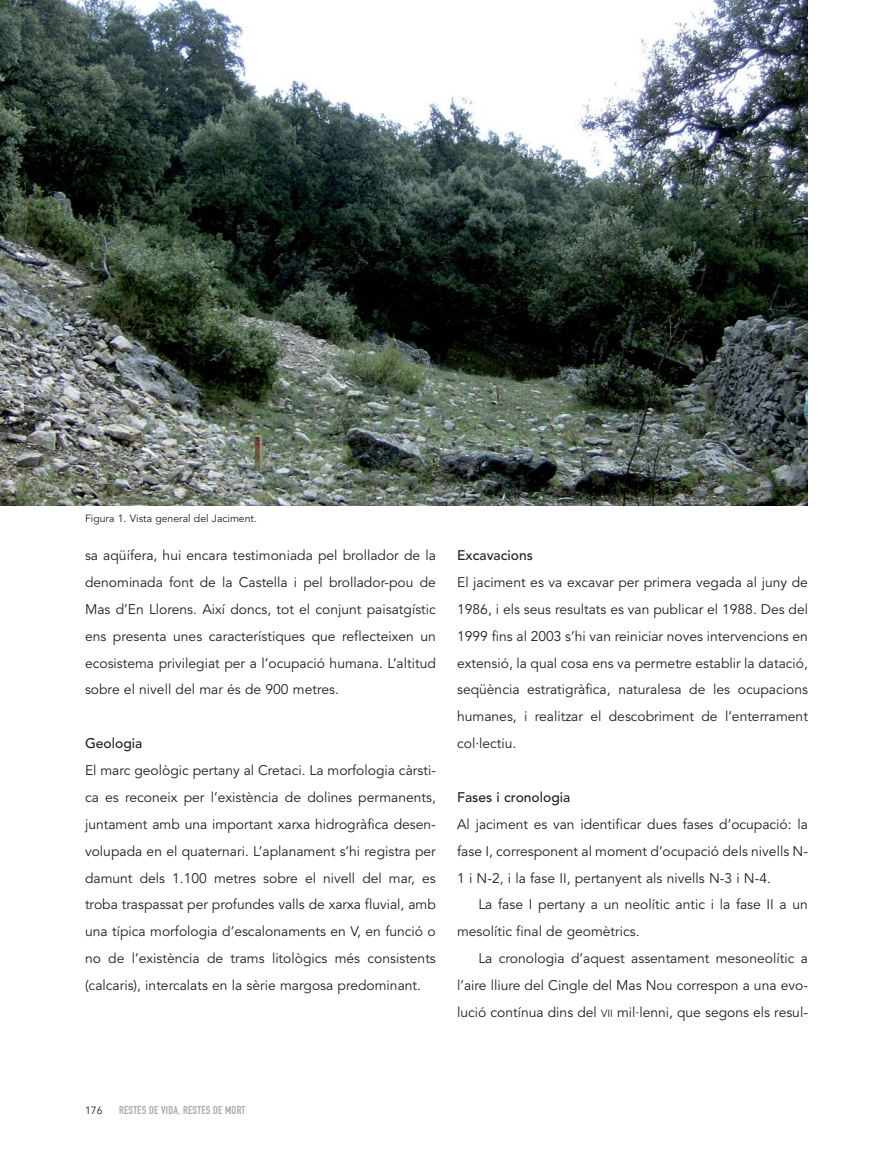
<style>
.page{position:relative;width:893px;height:1149px;background:#fff}
.page>*{position:absolute;margin:0;border:0;box-sizing:border-box;transform-origin:0 0}
.t1{font:13.8px/26.8px "Avenir";color:#231f20;text-align:justify}
.t2{font:500 13.8px "Avenir";color:#231f20}
.t3{font:11.25px "DIN Engschrift";letter-spacing:.02em;color:#a7a9ac}
.t4{font:10.5px "Avenir";color:#231f20}
.s1{font-size:10.35px}
</style>
<div class="page">
<img style="left:0;top:0;width:808px;height:506px">
<p class="t4" style="left:85px;top:514px;width:173px">Figura 1. Vista general del Jaciment.</p>
<p class="t1" style="left:85px;top:543px;width:352px">sa aqüífera, hui encara testimoniada pel brollador de la denominada font de la Castella i pel brollador-pou de Mas d’En Llorens. Així doncs, tot el conjunt paisatgístic ens presenta unes característiques que reflecteixen un ecosistema privilegiat per a l’ocupació humana. L’altitud sobre el nivell del mar és de 900 metres.</p>
<p class="t2" style="left:85px;top:737px;width:59px">Geologia</p>
<p class="t1" style="left:85px;top:758px;width:352px">El marc geològic pertany al Cretaci. La morfologia càrsti&shy;ca es reconeix per l’existència de dolines permanents, juntament amb una important xarxa hidrogràfica desen&shy;volupada en el quaternari. L’aplanament s’hi registra per damunt dels 1.100 metres sobre el nivell del mar, es troba traspassat per profundes valls de xarxa fluvial, amb una típica morfologia d’escalonaments en V, en funció o no de l’existència de trams litològics més consistents (calcaris), intercalats en la sèrie margosa predominant.</p>
<p class="t2" style="left:457px;top:549px;width:77px">Excavacions</p>
<p class="t1" style="left:457px;top:570px;width:352px">El jaciment es va excavar per primera vegada al juny de 1986, i els seus resultats es van publicar el 1988. Des del 1999 fins al 2003 s’hi van reiniciar noves intervencions en extensió, la qual cosa ens va permetre establir la datació, seqüència estratigràfica, naturalesa de les ocupacions humanes, i realitzar el descobriment de l’enterrament col·lectiu.</p>
<p class="t2" style="left:457px;top:791px;width:115px">Fases i cronologia</p>
<p class="t1" style="left:457px;top:811px;width:352px">Al jaciment es van identificar dues fases d’ocupació: la fase I, corresponent al moment d’ocupació dels nivells N-1 i N-2, i la fase II, pertanyent als nivells N-3 i N-4.</p>
<p class="t1" style="left:457px;top:892px;width:352px;text-indent:21px">La fase I pertany a un neolític antic i la fase II a un mesolític final de geomètrics.</p>
<p class="t1" style="left:457px;top:946px;width:352px;text-indent:21px">La cronologia d’aquest assentament mesoneolític a l’aire lliure del Cingle del Mas Nou correspon a una evo&shy;lució contínua dins del <span class="s1">VII</span> mil·lenni, que segons els resul-</p>
<p class="t4" style="left:85px;top:1106px;width:19px">176</p>
<p class="t3" style="left:119px;top:1106px;width:128px">RESTES DE VIDA, RESTES DE MORT</p>
</div>
